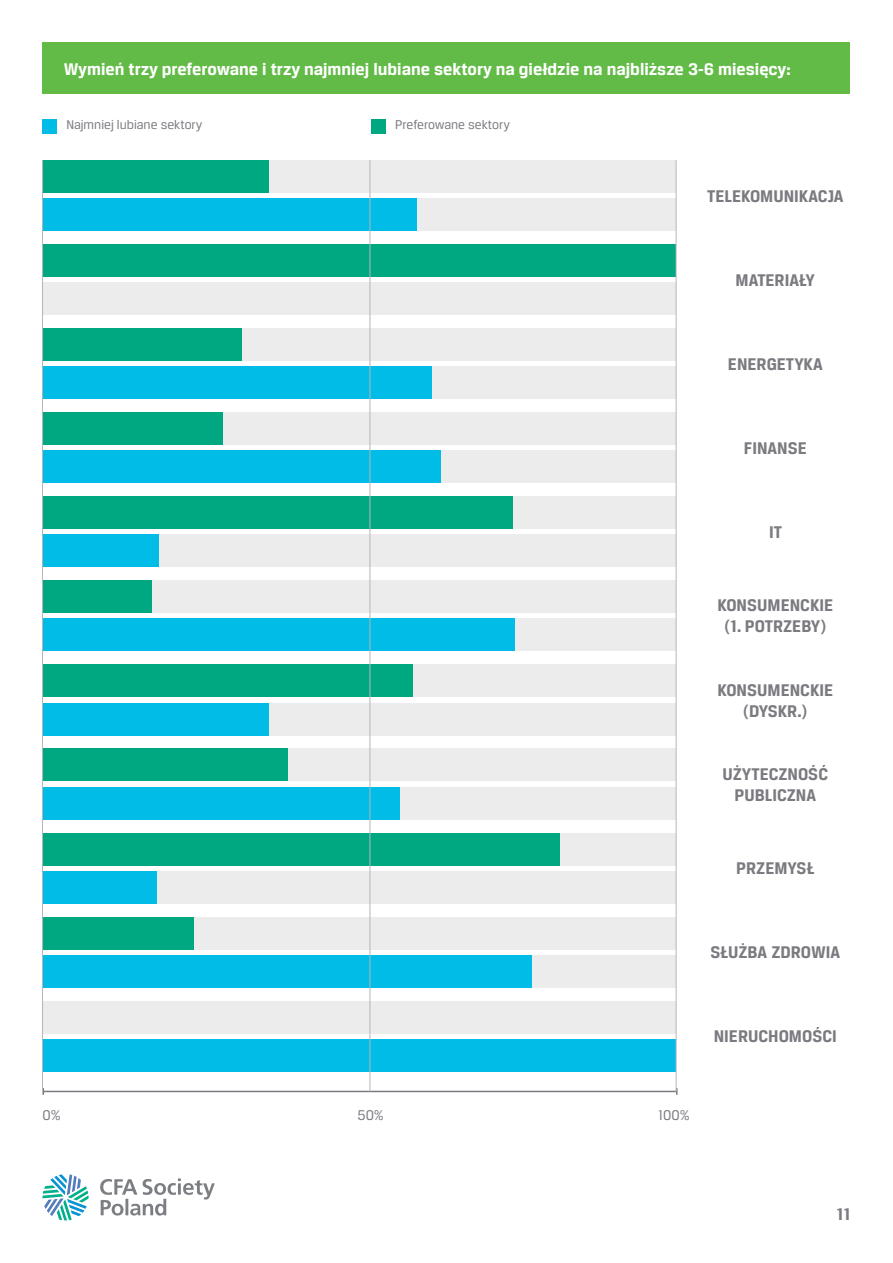
<style>
.page{position:relative;width:893px;height:1263px;background:#fff}
.page>*{position:absolute;margin:0;border:0;box-sizing:border-box;transform-origin:0 0}
.t1{font:700 18px/21px "CFA Breuer Text";color:#7b7a80;text-align:center}
.t2{font:700 18px "CFA Breuer Text";color:#fff}
.t3{font:15px "CFA Breuer Text";color:#7b7a80}
.t4{font:13.5px "CFA Breuer Text";color:#7b7a80}
</style>
<div class="page">
<svg style="left:100px;top:1178px;width:115px;height:38px"></svg>
<svg style="left:43px;top:1174px;width:46px;height:46px"></svg>
<div style="left:43px;top:43px;width:807px;height:51px;background:#62bb46"></div>
<div style="left:43px;top:1001px;width:633px;height:32px;background:#ececed"></div>
<div style="left:43px;top:1039px;width:633px;height:32px;background:#00bce7"></div>
<div style="left:43px;top:917px;width:633px;height:32px;background:#ececed"></div>
<div style="left:43px;top:917px;width:151px;height:32px;background:#00a881"></div>
<div style="left:43px;top:955px;width:633px;height:32px;background:#ececed"></div>
<div style="left:43px;top:955px;width:488px;height:32px;background:#00bce7"></div>
<div style="left:43px;top:833px;width:633px;height:32px;background:#ececed"></div>
<div style="left:43px;top:833px;width:517px;height:32px;background:#00a881"></div>
<div style="left:43px;top:871px;width:633px;height:32px;background:#ececed"></div>
<div style="left:43px;top:871px;width:114px;height:32px;background:#00bce7"></div>
<div style="left:43px;top:748px;width:633px;height:33px;background:#ececed"></div>
<div style="left:43px;top:748px;width:245px;height:33px;background:#00a881"></div>
<div style="left:43px;top:787px;width:633px;height:32px;background:#ececed"></div>
<div style="left:43px;top:787px;width:357px;height:32px;background:#00bce7"></div>
<div style="left:43px;top:664px;width:633px;height:33px;background:#ececed"></div>
<div style="left:43px;top:664px;width:369px;height:33px;background:#00a881"></div>
<div style="left:43px;top:703px;width:633px;height:32px;background:#ececed"></div>
<div style="left:43px;top:703px;width:226px;height:32px;background:#00bce7"></div>
<div style="left:43px;top:580px;width:633px;height:33px;background:#ececed"></div>
<div style="left:43px;top:580px;width:109px;height:33px;background:#00a881"></div>
<div style="left:43px;top:618px;width:633px;height:33px;background:#ececed"></div>
<div style="left:43px;top:618px;width:471px;height:33px;background:#00bce7"></div>
<div style="left:43px;top:496px;width:633px;height:33px;background:#ececed"></div>
<div style="left:43px;top:496px;width:470px;height:33px;background:#00a881"></div>
<div style="left:43px;top:534px;width:633px;height:33px;background:#ececed"></div>
<div style="left:43px;top:534px;width:116px;height:33px;background:#00bce7"></div>
<div style="left:43px;top:412px;width:633px;height:33px;background:#ececed"></div>
<div style="left:43px;top:412px;width:180px;height:33px;background:#00a881"></div>
<div style="left:43px;top:450px;width:633px;height:33px;background:#ececed"></div>
<div style="left:43px;top:450px;width:398px;height:33px;background:#00bce7"></div>
<div style="left:43px;top:328px;width:633px;height:33px;background:#ececed"></div>
<div style="left:43px;top:328px;width:199px;height:33px;background:#00a881"></div>
<div style="left:43px;top:366px;width:633px;height:33px;background:#ececed"></div>
<div style="left:43px;top:366px;width:389px;height:33px;background:#00bce7"></div>
<div style="left:43px;top:244px;width:633px;height:33px;background:#00a881"></div>
<div style="left:43px;top:282px;width:633px;height:33px;background:#ececed"></div>
<div style="left:43px;top:160px;width:633px;height:33px;background:#ececed"></div>
<div style="left:43px;top:160px;width:226px;height:33px;background:#00a881"></div>
<div style="left:43px;top:198px;width:633px;height:33px;background:#ececed"></div>
<div style="left:43px;top:198px;width:374px;height:33px;background:#00bce7"></div>
<hr style="left:43px;top:1091px;width:634px;height:1px;background:#7b7a80">
<hr style="left:42px;top:160px;width:1px;height:931px;background:#b6b6ba">
<hr style="left:370px;top:160px;width:1px;height:931px;background:#b6b6ba">
<hr style="left:676px;top:160px;width:1px;height:931px;background:#b6b6ba">
<div style="left:43px;top:119px;width:14px;height:15px;background:#00bce7"></div>
<div style="left:371px;top:119px;width:15px;height:15px;background:#00a881"></div>
<p class="t2" style="left:64px;top:59px;width:728px">Wymień trzy preferowane i trzy najmniej lubiane sektory na giełdzie na najbliższe 3-6 miesięcy:</p>
<p class="t4" style="left:66px;top:117px;width:138px">Najmniej lubiane sektory</p>
<p class="t4" style="left:395px;top:117px;width:116px">Preferowane sektory</p>
<p class="t1" style="left:707px;top:185px;width:138px">TELEKOMUNIKACJA</p>
<p class="t1" style="left:736px;top:269px;width:81px">MATERIAŁY</p>
<p class="t1" style="left:728px;top:353px;width:96px">ENERGETYKA</p>
<p class="t1" style="left:744px;top:437px;width:64px">FINANSE</p>
<p class="t1" style="left:769px;top:521px;width:14px">IT</p>
<p class="t1" style="left:717px;top:595px;width:117px">KONSUMENCKIE (1. POTRZEBY)</p>
<p class="t1" style="left:717px;top:679px;width:117px">KONSUMENCKIE (DYSKR.)</p>
<p class="t1" style="left:722px;top:763px;width:107px">UŻYTECZNOŚĆ<br>PUBLICZNA</p>
<p class="t1" style="left:736px;top:857px;width:80px">PRZEMYSŁ</p>
<p class="t1" style="left:711px;top:941px;width:131px">SŁUŻBA ZDROWIA</p>
<p class="t1" style="left:714px;top:1025px;width:125px">NIERUCHOMOŚCI</p>
<p class="t3" style="left:43px;top:1106px;width:20px">0%</p>
<p class="t3" style="left:357px;top:1106px;width:28px">50%</p>
<p class="t3" style="left:658px;top:1106px;width:33px">100%</p>
<p class="t1" style="left:836px;top:1204px;width:15px">11</p>
</div>
